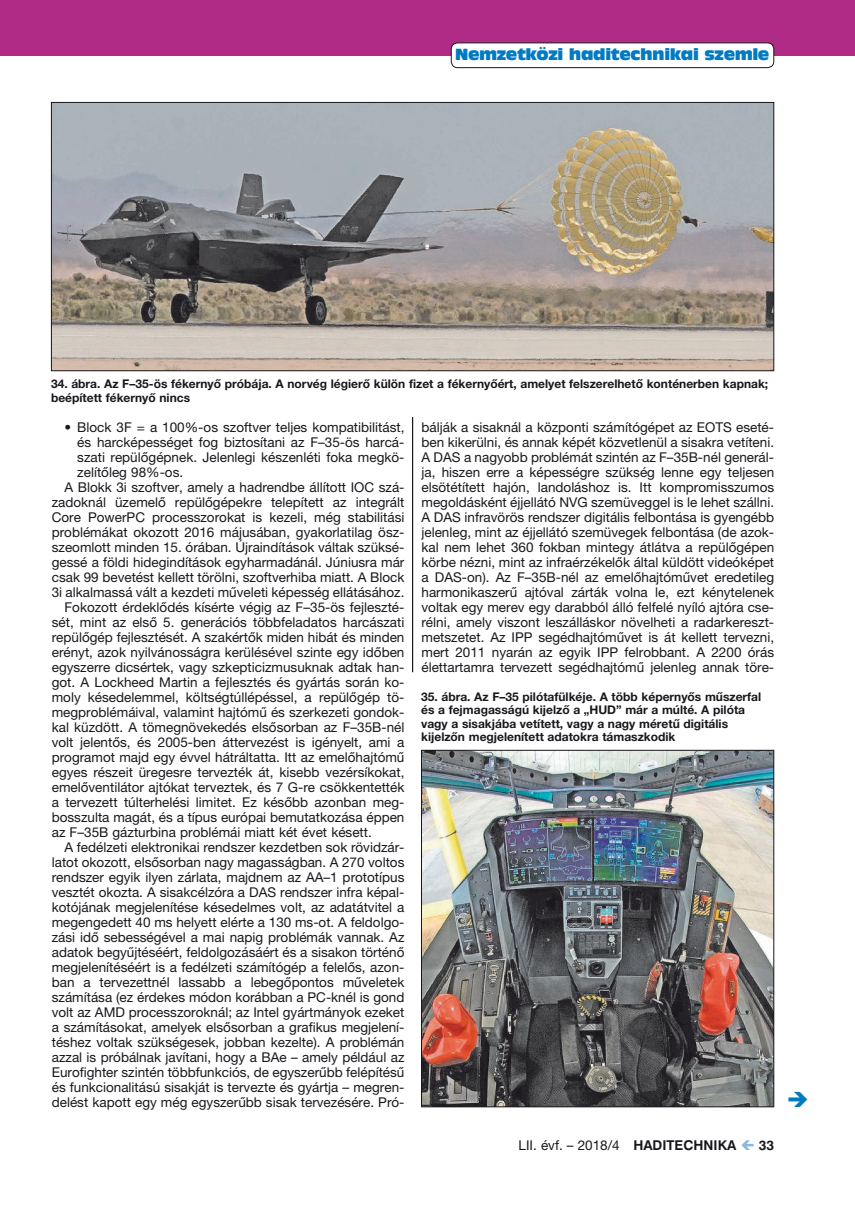
<style>
.page{position:relative;width:855px;height:1212px;background:#fff}
.page>*{position:absolute;margin:0;border:0;box-sizing:border-box;transform-origin:0 0}
.t1{font:15px "Antique Olive Compact";letter-spacing:-.02em;color:#007bc1}
.t2{font:13.5px/15px "Helvetica Neue LT Pro";color:#1a171c;text-align:justify}
.t3{font:13.5px "Swiss 721 HU Bold";color:#1a171c}
.t4{font:700 12px/13.5px "Helvetica Neue LT Pro";color:#1a171c}
.s1{font-family:"Swiss 721 HU Bold"}
</style>
<div class="page">
<hr style="left:0;top:55px;width:855px;height:1px;background:#1a171c">
<div style="left:0;top:0;width:855px;height:55px;background:#af2b85"></div>
<div style="left:451px;top:43px;width:322px;height:25px;background:#fff;border-radius:6px"></div>
<div style="left:451px;top:43px;width:323px;height:25px;border:1px solid #1a171c;border-radius:6px"></div>
<img style="left:53px;top:104px;width:719px;height:265px">
<div style="left:51px;top:102px;width:723px;height:269px;border:1px solid #1a171c"></div>
<img style="left:423px;top:752px;width:349px;height:353px">
<div style="left:421px;top:750px;width:353px;height:357px;border:1px solid #1a171c"></div>
<hr style="left:412px;top:417px;width:1px;height:255px;background:#1a171c">
<p class="t1" style="left:455px;top:44px;width:316px">Nemzetközi haditechnikai szemle</p>
<p class="t4" style="left:51px;top:377px;width:718px">34. ábra. Az F–35-ös fékernyő próbája. A norvég légierő külön fizet a fékernyőért, amelyet felszerelhető konténerben kapnak; beépített fékernyő nincs</p>
<p class="t2" style="left:65px;top:420px;width:341px">• Block 3F = a 100%-os szoftver teljes kompatibilitást,</p>
<p class="t2" style="left:77px;top:435px;width:328px">és harcképességet fog biztosítani az F–35-ös harcá-</p>
<p class="t2" style="left:77px;top:450px;width:329px">szati repülőgépnek. Jelenlegi készenléti foka megkö-</p>
<p class="t2" style="left:77px;top:465px;width:107px">zelítőleg 98%-os.</p>
<p class="t2" style="left:65px;top:480px;width:341px">A Blokk 3i szoftver, amely a hadrendbe állított IOC szá-</p>
<p class="t2" style="left:52px;top:495px;width:354px">zadoknál üzemelő repülőgépekre telepített az integrált</p>
<p class="t2" style="left:52px;top:510px;width:354px">Core PowerPC processzorokat is kezeli, még stabilitási</p>
<p class="t2" style="left:52px;top:525px;width:354px">problémákat okozott 2016 májusában, gyakorlatilag ös -</p>
<p class="t2" style="left:52px;top:540px;width:354px">szeomlott minden 15. órában. Újraindítások váltak szüksé-</p>
<p class="t2" style="left:52px;top:555px;width:354px">gessé a földi hidegindítások egyharmadánál. Júniusra már</p>
<p class="t2" style="left:52px;top:570px;width:354px">csak 99 bevetést kellett törölni, szoftverhiba miatt. A Block</p>
<p class="t2" style="left:52px;top:585px;width:354px">3i alkalmassá vált a kezdeti műveleti képesség ellátásához.</p>
<p class="t2" style="left:65px;top:600px;width:341px">Fokozott érdeklődés kísérte végig az F–35-ös fejleszté-</p>
<p class="t2" style="left:52px;top:615px;width:354px">sét, mint az első 5. generációs többfeladatos harcászati</p>
<p class="t2" style="left:52px;top:630px;width:354px">repülőgép fejlesztését. A szakértők miden hibát és minden</p>
<p class="t2" style="left:52px;top:645px;width:354px">erényt, azok nyilvánosságra kerülésével szinte egy időben</p>
<p class="t2" style="left:52px;top:660px;width:354px">egyszerre dicsértek, vagy szkepticizmusuknak adtak han-</p>
<p class="t2" style="left:52px;top:675px;width:354px">got. A Lockheed Martin a fejlesztés és gyártás során ko-</p>
<p class="t2" style="left:52px;top:690px;width:354px">moly késedelemmel, költségtúllépéssel, a repülőgép tö-</p>
<p class="t2" style="left:52px;top:705px;width:354px">megproblémáival, valamint hajtómű és szerkezeti gondok-</p>
<p class="t2" style="left:52px;top:720px;width:354px">kal küzdött. A tömegnövekedés elsősorban az F–35B-nél</p>
<p class="t2" style="left:52px;top:735px;width:354px">volt jelentős, és 2005-ben áttervezést is igényelt, ami a</p>
<p class="t2" style="left:52px;top:750px;width:354px">programot majd egy évvel hátráltatta. Itt az emelőhajtómű</p>
<p class="t2" style="left:52px;top:765px;width:354px">egyes részeit üregesre tervezték át, kisebb vezérsíkokat,</p>
<p class="t2" style="left:52px;top:780px;width:354px">emelőventilátor ajtókat terveztek, és 7 G-re csökkentették</p>
<p class="t2" style="left:52px;top:795px;width:354px">a tervezett túlterhelési limitet. Ez később azonban meg-</p>
<p class="t2" style="left:52px;top:810px;width:354px">bosszulta magát, és a típus európai bemutatkozása éppen</p>
<p class="t2" style="left:52px;top:825px;width:321px">az F–35B gázturbina problémái miatt két évet késett.</p>
<p class="t2" style="left:65px;top:840px;width:341px">A fedélzeti elektronikai rendszer kezdetben sok rövidzár-</p>
<p class="t2" style="left:52px;top:855px;width:354px">latot okozott, elsősorban nagy magasságban. A 270 voltos</p>
<p class="t2" style="left:52px;top:870px;width:354px">rendszer egyik ilyen zárlata, majdnem az AA–1 prototípus</p>
<p class="t2" style="left:52px;top:885px;width:354px">vesztét okozta. A sisakcélzóra a DAS rendszer infra képal-</p>
<p class="t2" style="left:52px;top:900px;width:354px">kotójának megjelenítése késedelmes volt, az adatátvitel a</p>
<p class="t2" style="left:52px;top:915px;width:354px">megengedett 40 ms helyett elérte a 130 ms-ot. A feldolgo-</p>
<p class="t2" style="left:52px;top:930px;width:354px">zási idő sebességével a mai napig problémák vannak. Az</p>
<p class="t2" style="left:52px;top:945px;width:354px">adatok begyűjtéséért, feldolgozásáért és a sisakon történő</p>
<p class="t2" style="left:52px;top:960px;width:354px">megjelenítéséért is a fedélzeti számítógép a felelős, azon-</p>
<p class="t2" style="left:52px;top:975px;width:354px">ban a tervezettnél lassabb a lebegőpontos műveletek</p>
<p class="t2" style="left:52px;top:990px;width:354px">számítása (ez érdekes módon korábban a PC-knél is gond</p>
<p class="t2" style="left:52px;top:1005px;width:354px">volt az AMD processzoroknál; az Intel gyártmányok ezeket</p>
<p class="t2" style="left:52px;top:1020px;width:354px">a számításokat, amelyek elsősorban a grafikus megjelení-</p>
<p class="t2" style="left:52px;top:1035px;width:354px">téshez voltak szükségesek, jobban kezelte). A problémán</p>
<p class="t2" style="left:52px;top:1050px;width:354px">azzal is próbálnak javítani, hogy a BAe – amely például az</p>
<p class="t2" style="left:52px;top:1065px;width:354px">Eurofighter szintén többfunkciós, de egyszerűbb felépítésű</p>
<p class="t2" style="left:52px;top:1079px;width:354px">és funkcionalitású sisakját is tervezte és gyártja – megren-</p>
<p class="t2" style="left:52px;top:1094px;width:354px">delést kapott egy még egyszerűbb sisak tervezésére. Pró-</p>
<p class="t2" style="left:421px;top:419px;width:354px">bálják a sisaknál a központi számítógépet az EOTS eseté&shy;ben kikerülni, és annak képét közvetlenül a sisakra vetíteni.<br>A DAS a nagyobb problémát szintén az F–35B-nél generál&shy;ja, hiszen erre a képességre szükség lenne egy teljesen elsötétített hajón, landoláshoz is. Itt kompromisszumos megoldásként éjjellátó NVG szemüveggel is le lehet szállni.<br>A DAS infravörös rendszer digitális felbontása is gyengébb jelenleg, mint az éjjellátó szemüvegek felbontása (de azok&shy;kal nem lehet 360 fokban mintegy átlátva a repülőgépen körbe nézni, mint az infraérzékelők által küldött videóképet a DAS-on). Az F–35B-nél az emelőhajtóművet eredetileg harmonikaszerű ajtóval zárták volna le, ezt kénytelenek voltak egy merev egy darabból álló felfelé nyíló ajtóra cse&shy;rélni, amely viszont leszálláskor növelheti a radarkereszt&shy;metszetet. Az IPP segédhajtóművet is át kellett tervezni, mert 2011 nyarán az egyik IPP felrobbant. A 2200 órás élettartamra tervezett segédhajtómű jelenleg annak töre-</p>
<p class="t4" style="left:421px;top:690px;width:342px">35. ábra. Az F–35 pilótafülkéje. A több képernyős műszerfal és a fejmagasságú kijelző a „HUD” már a múlté. A pilóta vagy a sisakjába vetített, vagy a nagy méretű digitális kijelzőn megjelenített adatokra támaszkodik</p>
<p class="t2" style="left:518px;top:1137px;width:219px">LII. évf. – 2018/4 <span class="s1">HADITECHNIKA</span></p>
<p class="t3" style="left:759px;top:1137px;width:17px">33</p>
</div>
